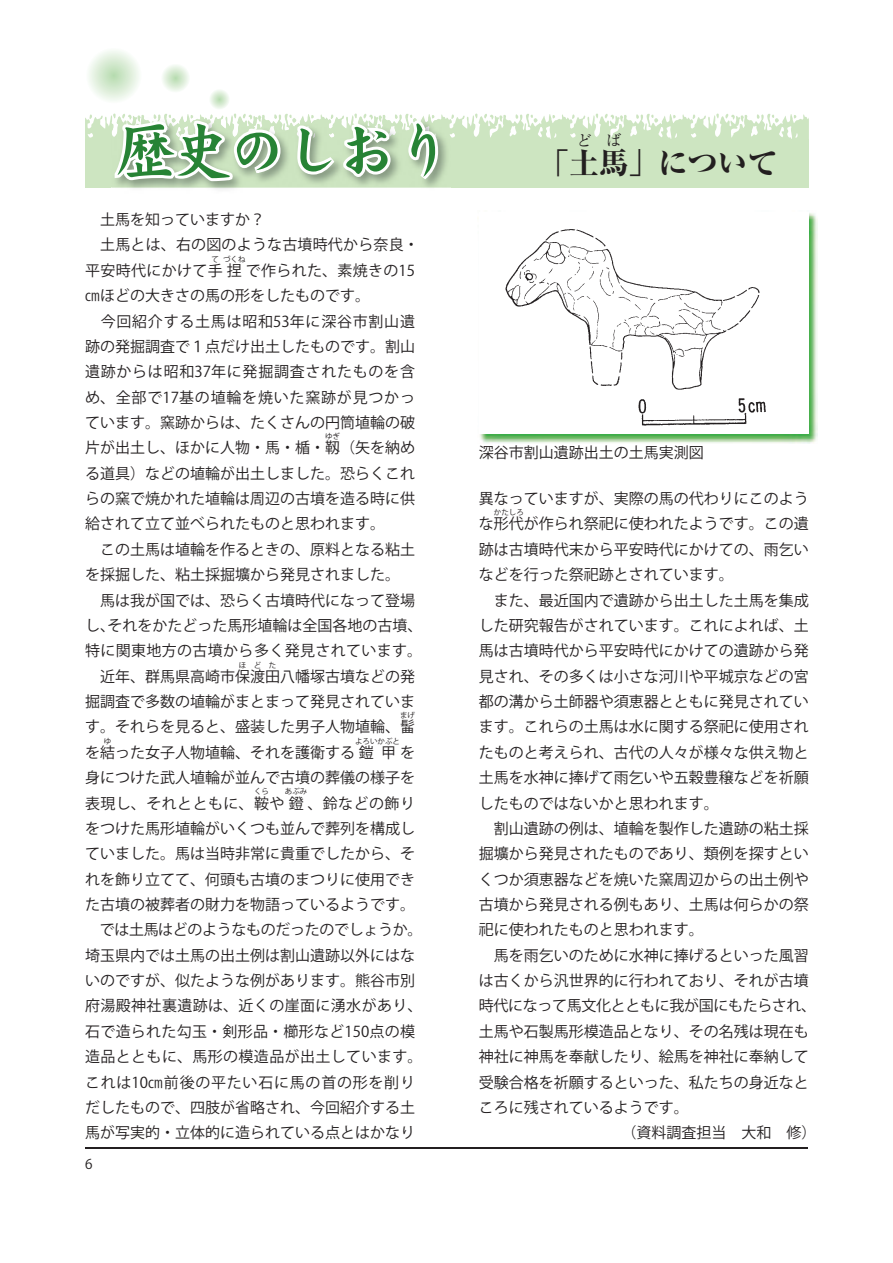
<style>
.page{position:relative;width:893px;height:1263px;background:#fff}
.page>*{position:absolute;margin:0;border:0;box-sizing:border-box;transform-origin:0 0}
.t1{font:61.65px "DF Kai Sho Std W9";letter-spacing:-.1em;color:#278335}
.t2{font:800 29.7px "Ryumin Pro";color:#231f20}
.t3{font:15px/25.3px "Koz Go Std";color:#231f20}
.t4{font:15px "Koz Go Std";letter-spacing:-.025em;color:#231f20}
.t5{font:800 14.85px "Ryumin Pro";color:#231f20}
.t6{font:13.5px "Koz Go Std";color:#231f20}
.t7{font:7.5px "Koz Go Std";color:#231f20}
</style>
<div class="page">
<hr style="left:85px;top:1148px;width:723px;height:1px;background:#231f20">
<img style="left:480px;top:213px;width:338px;height:230px">
<img style="left:480px;top:213px;width:328px;height:221px">
<svg style="left:85px;top:47px;width:57px;height:56px"></svg>
<svg style="left:85px;top:114px;width:724px;height:76px"></svg>
<svg style="left:160px;top:63px;width:30px;height:30px"></svg>
<svg style="left:208px;top:88px;width:22px;height:22px"></svg>
<h1 class="t1" style="left:115px;top:117px;width:341px">歴史のしおり</h1>
<p class="t3" style="left:85px;top:207px;width:335px">　土馬を知っていますか？<br>　土馬とは、右の図のような古墳時代から奈良・平安時代にかけて手捏で作られた、素焼きの15</p>
<p class="t7" style="left:211px;top:254px;width:9px">て</p>
<p class="t7" style="left:223px;top:254px;width:24px">づくね</p>
<p class="t3" style="left:85px;top:284px;width:331px">㎝ほどの大きさの馬の形をしたものです。<br>　今回紹介する土馬は昭和53年に深谷市割山遺跡の発掘調査で１点だけ出土したものです。割山遺跡からは昭和37年に発掘調査されたものを含め、全部で17基の埴輪を焼いた窯跡が見つかっています。窯跡からは、たくさんの円筒埴輪の破片が出土し、ほかに人物・馬・楯・靱（矢を納め</p>
<p class="t7" style="left:325px;top:432px;width:16px">ゆぎ</p>
<p class="t3" style="left:85px;top:461px;width:339px">る道具）などの埴輪が出土しました。恐らくこれらの窯で焼かれた埴輪は周辺の古墳を造る時に供給されて立て並べられたものと思われます。<br>　この土馬は埴輪を作るときの、原料となる粘土を採掘した、粘土採掘壙から発見されました。<br>　馬は我が国では、恐らく古墳時代になって登場し、それをかたどった馬形埴輪は全国各地の古墳、特に関東地方の古墳から多く発見されています。　近年、群馬県高崎市保渡田八幡塚古墳などの発</p>
<p class="t7" style="left:239px;top:660px;width:9px">ほ</p>
<p class="t7" style="left:254px;top:660px;width:9px">ど</p>
<p class="t7" style="left:269px;top:660px;width:9px">た</p>
<p class="t3" style="left:85px;top:689px;width:331px">掘調査で多数の埴輪がまとまって発見されています。それらを見ると、盛装した男子人物埴輪、髷</p>
<p class="t7" style="left:400px;top:711px;width:16px">まげ</p>
<p class="t7" style="left:104px;top:736px;width:9px">ゆ</p>
<p class="t7" style="left:355px;top:736px;width:46px">よろいかぶと</p>
<p class="t3" style="left:85px;top:740px;width:331px;text-align:justify;text-indent:296px">甲を身につけた武人埴輪が並んで古墳の葬儀の様子を表現し、それとともに、鞍や鐙、鈴などの飾り</p>
<p class="t3" style="left:85px;top:740px;width:290px">を結った女子人物埴輪、それを護衛する鎧</p>
<p class="t7" style="left:254px;top:787px;width:16px">くら</p>
<p class="t7" style="left:285px;top:787px;width:24px">あぶみ</p>
<p class="t3" style="left:85px;top:816px;width:339px">をつけた馬形埴輪がいくつも並んで葬列を構成していました。馬は当時非常に貴重でしたから、それを飾り立てて、何頭も古墳のまつりに使用できた古墳の被葬者の財力を物語っているようです。　では土馬はどのようなものだったのでしょうか。埼玉県内では土馬の出土例は割山遺跡以外にはないのですが、似たような例があります。熊谷市別府湯殿神社裏遺跡は、近くの崖面に湧水があり、石で造られた勾玉・剣形品・櫛形など150点の模造品とともに、馬形の模造品が出土しています。これは10㎝前後の平たい石に馬の首の形を削りだしたもので、四肢が省略され、今回紹介する土馬が写実的・立体的に造られている点とはかなり</p>
<p class="t6" style="left:85px;top:1155px;width:9px">6</p>
<p class="t5" style="left:576px;top:129px;width:16px">ど</p>
<p class="t5" style="left:606px;top:129px;width:16px">ば</p>
<h2 class="t2" style="left:539px;top:140px;width:240px">「土馬」について</h2>
<p class="t3" style="left:479px;top:440px;width:226px">深谷市割山遺跡出土の土馬実測図</p>
<p class="t3" style="left:479px;top:486px;width:331px">異なっていますが、実際の馬の代わりにこのような形代が作られ祭祀に使われたようです。この遺</p>
<p class="t7" style="left:494px;top:508px;width:31px">かたしろ</p>
<p class="t3" style="left:479px;top:537px;width:331px">跡は古墳時代末から平安時代にかけての、雨乞い</p>
<p class="t3" style="left:479px;top:563px;width:256px">などを行った祭祀跡とされています。</p>
<p class="t3" style="left:479px;top:588px;width:331px">　また、最近国内で遺跡から出土した土馬を集成</p>
<p class="t3" style="left:479px;top:613px;width:331px">した研究報告がされています。これによれば、土</p>
<p class="t3" style="left:479px;top:639px;width:331px">馬は古墳時代から平安時代にかけての遺跡から発</p>
<p class="t3" style="left:479px;top:664px;width:331px">見され、その多くは小さな河川や平城京などの宮</p>
<p class="t3" style="left:479px;top:689px;width:331px">都の溝から土師器や須恵器とともに発見されてい</p>
<p class="t3" style="left:479px;top:715px;width:331px">ます。これらの土馬は水に関する祭祀に使用され</p>
<p class="t3" style="left:479px;top:740px;width:331px">たものと考えられ、古代の人々が様々な供え物と</p>
<p class="t3" style="left:479px;top:765px;width:331px">土馬を水神に捧げて雨乞いや五穀豊穣などを祈願</p>
<p class="t3" style="left:479px;top:791px;width:241px">したものではないかと思われます。</p>
<p class="t3" style="left:479px;top:816px;width:331px">　割山遺跡の例は、埴輪を製作した遺跡の粘土採</p>
<p class="t3" style="left:479px;top:842px;width:331px">掘壙から発見されたものであり、類例を探すとい</p>
<p class="t3" style="left:479px;top:867px;width:331px">くつか須恵器などを焼いた窯周辺からの出土例や</p>
<p class="t3" style="left:479px;top:892px;width:331px">古墳から発見される例もあり、土馬は何らかの祭</p>
<p class="t3" style="left:479px;top:918px;width:226px">祀に使われたものと思われます。</p>
<p class="t3" style="left:479px;top:943px;width:331px">　馬を雨乞いのために水神に捧げるといった風習</p>
<p class="t3" style="left:479px;top:968px;width:331px">は古くから汎世界的に行われており、それが古墳</p>
<p class="t4" style="left:479px;top:997px;width:339px">時代になって馬文化とともに我が国にもたらされ、</p>
<p class="t3" style="left:479px;top:1019px;width:331px">土馬や石製馬形模造品となり、その名残は現在も</p>
<p class="t3" style="left:479px;top:1044px;width:331px">神社に神馬を奉献したり、絵馬を神社に奉納して</p>
<p class="t3" style="left:479px;top:1070px;width:331px">受験合格を祈願するといった、私たちの身近なと</p>
<p class="t3" style="left:479px;top:1095px;width:211px">ころに残されているようです。</p>
<p class="t3" style="left:621px;top:1121px;width:196px">（資料調査担当　大和　修）</p>
</div>
